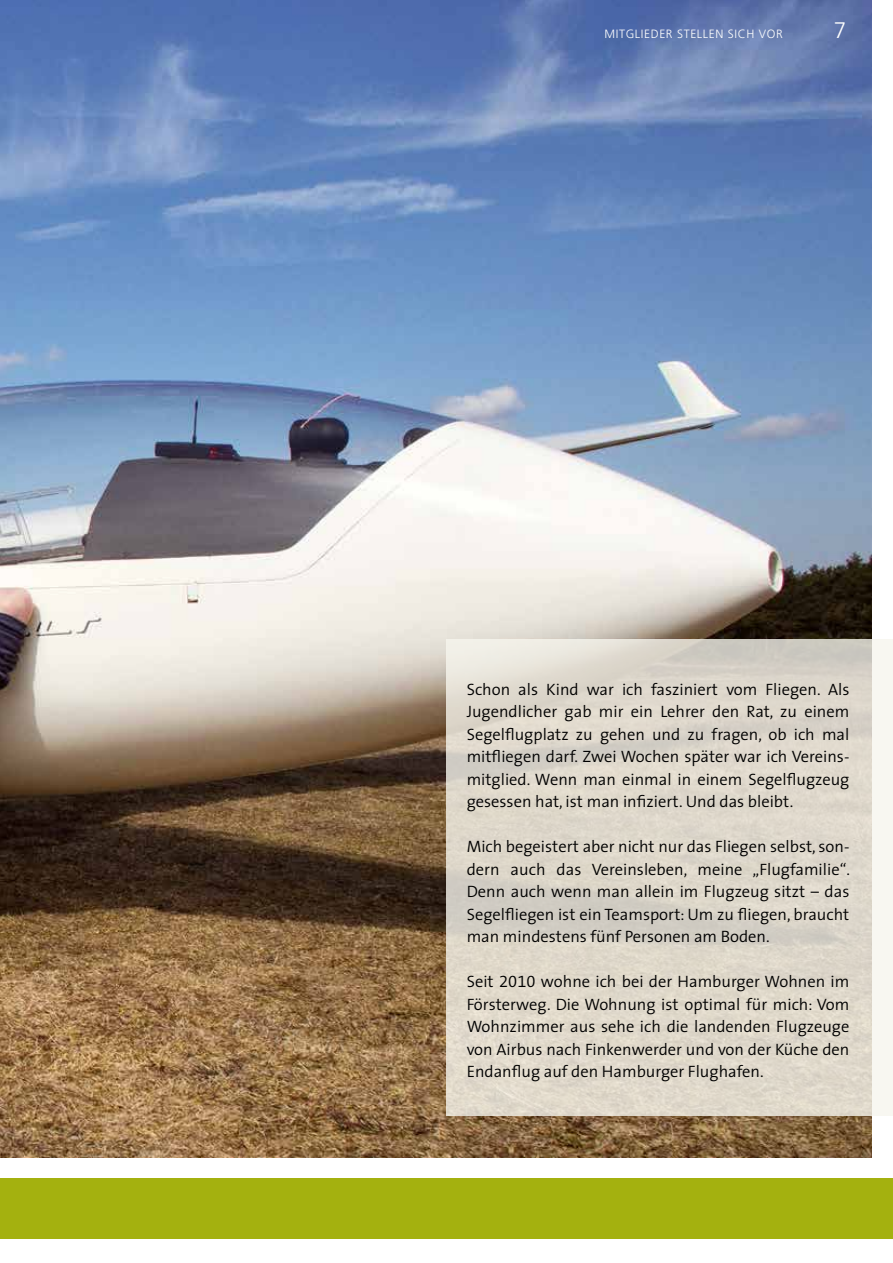
<style>
.page{position:relative;width:893px;height:1263px;background:#fff}
.page>*{position:absolute;margin:0;border:0;box-sizing:border-box;transform-origin:0 0}
.t1{font:300 22.5px "Frutiger";color:#fff}
.t2{font:300 16.5px/22.5px "The Sans";color:#000;text-align:justify}
.t3{font:300 12px "Frutiger";color:#fff}
.s1{font-family:"The Sans Semi Light Expert";font-weight:400}
</style>
<div class="page">
<img style="left:0;top:0;width:872px;height:1157px">
<div style="left:0;top:1178px;width:893px;height:60px;background:#a4b10f"></div>
<svg style="left:446px;top:639px;width:447px;height:476px;background:#ded8cc"></svg>
<p class="t3" style="left:605px;top:27px;width:19px">MITGLIEDER</p>
<p class="t3" style="left:677px;top:27px;width:8px">STELLEN</p>
<p class="t3" style="left:728px;top:27px;width:8px">SICH</p>
<p class="t3" style="left:759px;top:27px;width:9px">VOR</p>
<h1 class="t1" style="left:834px;top:18px;width:14px">7</h1>
<p class="t2" style="left:467px;top:677px;width:384px">Schon als Kind war ich fasziniert vom Fliegen. Als Jugendlicher gab mir ein Lehrer den Rat, zu einem Segelflugplatz zu gehen und zu fragen, ob ich mal mitfliegen darf. Zwei Wochen später war ich Vereins&shy;mitglied. Wenn man einmal in einem Segelflugzeug gesessen hat, ist man infiziert. Und das bleibt.</p>
<p class="t2" style="left:467px;top:835px;width:385px">Mich begeistert aber nicht nur das Fliegen selbst, son&shy;dern auch das Vereinsleben, meine „Flugfamilie“.<br>Denn auch wenn man allein im Flugzeug sitzt – das Segelfliegen ist ein Teamsport: Um zu fliegen, braucht man mindestens fünf Personen am Boden.</p>
<p class="t2" style="left:467px;top:970px;width:384px">Seit <span class="s1">2010</span> wohne ich bei der Hamburger Wohnen im Försterweg. Die Wohnung ist optimal für mich: Vom Wohnzimmer aus sehe ich die landenden Flugzeuge von Airbus nach Finkenwerder und von der Küche den Endanflug auf den Hamburger Flughafen.</p>
</div>
